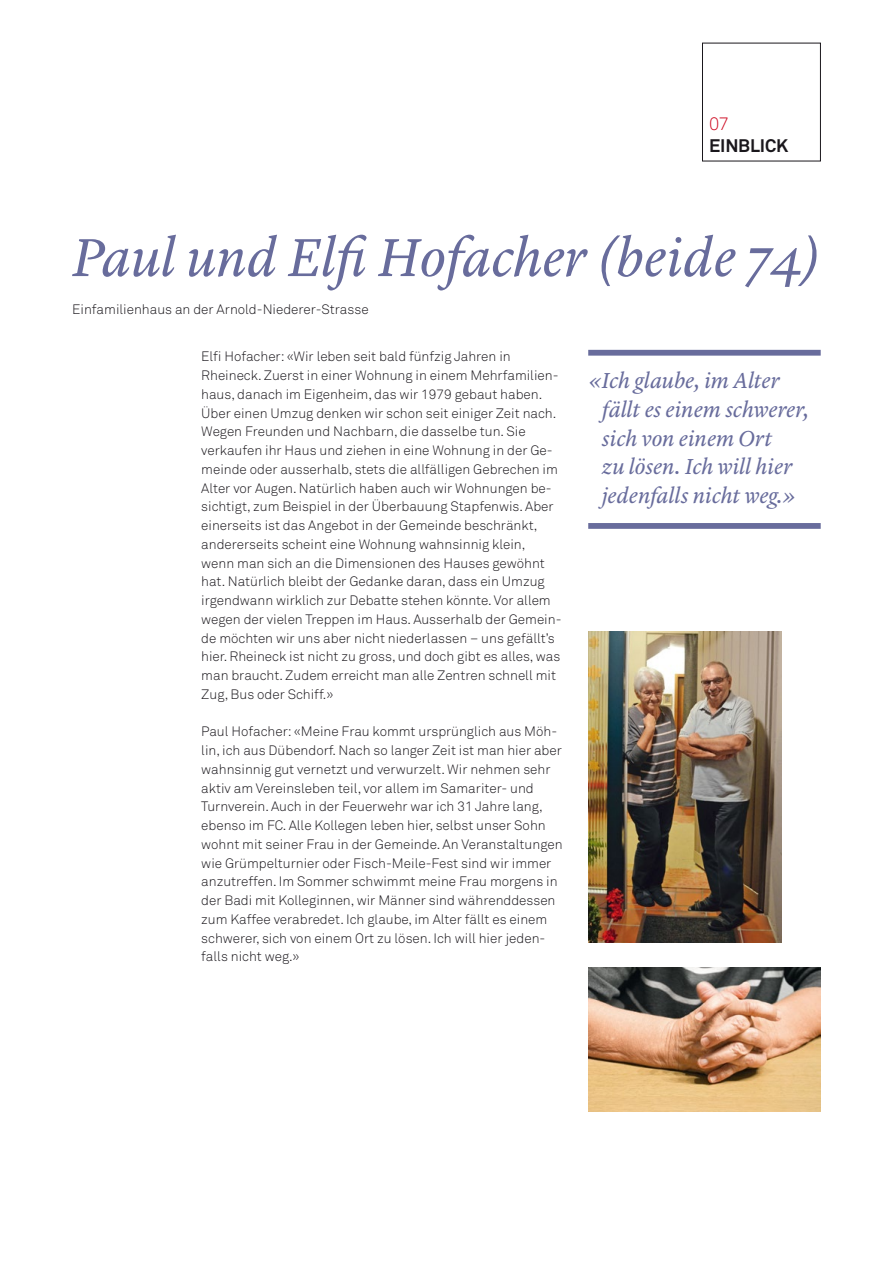
<style>
.page{position:relative;width:893px;height:1263px;background:#fff}
.page>*{position:absolute;margin:0;border:0;box-sizing:border-box;transform-origin:0 0}
.t1{font:italic 55.5px "Lyon Text";letter-spacing:-.005em;color:#686c9c}
.t2{font:italic 22.5px/28.5px "Lyon Text";letter-spacing:-.005em;color:#686c9c}
.t3{font:700 18px "Akkurat Pro";letter-spacing:-.005em;color:#1a171c}
.t4{font:300 18px "Akkurat Pro";color:#cd071e}
.t5{font:300 13.5px/18.8px "Akkurat Pro";color:#1a171c}
</style>
<div class="page">
<div style="left:702px;top:43px;width:119px;height:118px;border:1px solid #1a171c"></div>
<div style="left:588px;top:350px;width:233px;height:6px;background:#686c9c"></div>
<div style="left:588px;top:523px;width:233px;height:6px;background:#686c9c"></div>
<img style="left:588px;top:967px;width:233px;height:144px">
<img style="left:588px;top:631px;width:193px;height:312px">
<h3 class="t4" style="left:709px;top:113px;width:21px">07</h3>
<h3 class="t3" style="left:709px;top:135px;width:81px">EINBLICK</h3>
<h1 class="t1" style="left:72px;top:215px;width:750px">Paul und Elfi Hofacher (beide 74)</h1>
<p class="t5" style="left:72px;top:300px;width:298px">Einfamilienhaus an der Arnold-Niederer-Strasse</p>
<p class="t5" style="left:201px;top:347px;width:362px">Elfi Hofacher: «Wir leben seit bald fünfzig Jahren in Rheineck. Zuerst in einer Wohnung in einem Mehrfamilien&shy;haus, danach im Eigenheim, das wir 1979 gebaut haben.<br>Über einen Umzug denken wir schon seit einiger Zeit nach.<br>Wegen Freunden und Nachbarn, die dasselbe tun. Sie verkaufen ihr Haus und ziehen in eine Wohnung in der Ge&shy;meinde oder ausserhalb, stets die allfälligen Gebrechen im Alter vor Augen. Natürlich haben auch wir Wohnungen be&shy;sichtigt, zum Beispiel in der Überbauung Stapfenwis. Aber einerseits ist das Angebot in der Gemeinde beschränkt, andererseits scheint eine Wohnung wahnsinnig klein, wenn man sich an die Dimensionen des Hauses gewöhnt hat. Natürlich bleibt der Gedanke daran, dass ein Umzug irgendwann wirklich zur Debatte stehen könnte. Vor allem wegen der vielen Treppen im Haus. Ausserhalb der Gemein&shy;de möchten wir uns aber nicht niederlassen – uns gefällt’s hier. Rheineck ist nicht zu gross, und doch gibt es alles, was man braucht. Zudem erreicht man alle Zentren schnell mit Zug, Bus oder Schiff.»</p>
<p class="t5" style="left:201px;top:722px;width:363px">Paul Hofacher: «Meine Frau kommt ursprünglich aus Möh&shy;lin, ich aus Dübendorf. Nach so langer Zeit ist man hier aber wahnsinnig gut vernetzt und verwurzelt. Wir nehmen sehr aktiv am Vereinsleben teil, vor allem im Samariter- und Turnverein. Auch in der Feuerwehr war ich 31 Jahre lang, ebenso im FC. Alle Kollegen leben hier, selbst unser Sohn wohnt mit seiner Frau in der Gemeinde. An Veranstaltungen wie Grümpelturnier oder Fisch-Meile-Fest sind wir immer anzutreffen. Im Sommer schwimmt meine Frau morgens in der Badi mit Kolleginnen, wir Männer sind währenddessen zum Kaffee verabredet. Ich glaube, im Alter fällt es einem schwerer, sich von einem Ort zu lösen. Ich will hier jeden&shy;falls nicht weg.»</p>
<h2 class="t2" style="left:602px;top:365px;width:209px;text-indent:-14px">«Ich glaube, im Alter fällt es einem schwerer, sich von einem Ort<br>zu lösen. Ich will hier jedenfalls nicht weg.»</h2>
</div>
